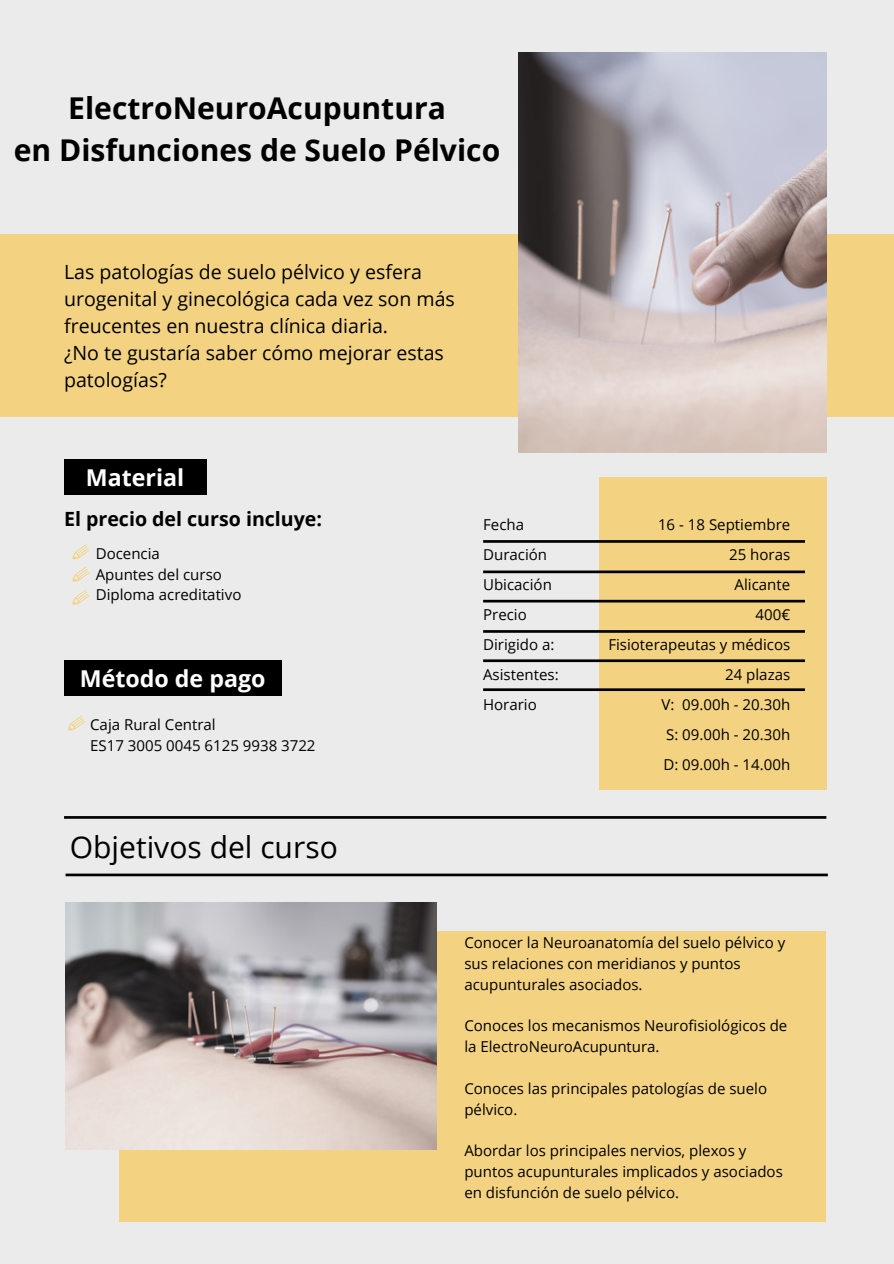
<style>
.page{position:relative;width:894px;height:1264px;background:#fff}
.page>*{position:absolute;margin:0;border:0;box-sizing:border-box;transform-origin:0 0}
.t1{font:700 30px "Open Sans";color:#000}
.t2{font:30px "Open Sans";color:#000}
.t3{font:700 23.25px "Open Sans";color:#fff}
.t4{font:19.5px/27px "Open Sans";color:#000}
.t5{font:700 19.5px "Open Sans";color:#000}
.t6{font:15px/20.9px "Open Sans";color:#000}
</style>
<div class="page">
<div style="left:0;top:0;width:893px;height:1263px;background:#ebebeb"></div>
<div style="left:0;top:235px;width:893px;height:182px;background:#f3d382"></div>
<img style="left:518px;top:53px;width:308px;height:399px">
<div style="left:64px;top:459px;width:142px;height:36px;background:#000"></div>
<svg style="left:72px;top:544px;width:18px;height:61px"></svg>
<div style="left:64px;top:660px;width:217px;height:36px;background:#000"></div>
<svg style="left:68px;top:715px;width:18px;height:16px"></svg>
<div style="left:598px;top:477px;width:228px;height:312px;background:#f3d382"></div>
<svg style="left:483px;top:688px;width:321px;height:3px"></svg>
<svg style="left:483px;top:540px;width:321px;height:3px"></svg>
<svg style="left:483px;top:570px;width:321px;height:3px"></svg>
<svg style="left:483px;top:600px;width:321px;height:2px"></svg>
<svg style="left:483px;top:630px;width:321px;height:2px"></svg>
<svg style="left:483px;top:659px;width:321px;height:3px"></svg>
<svg style="left:64px;top:816px;width:762px;height:2px;background:#090909"></svg>
<svg style="left:66px;top:873px;width:761px;height:3px;background:#2e2e2e"></svg>
<div style="left:119px;top:931px;width:706px;height:290px;background:#f3d382"></div>
<img style="left:66px;top:902px;width:370px;height:247px">
<p class="t1" style="left:68px;top:87px;width:379px">ElectroNeuroAcupuntura</p>
<p class="t1" style="left:14px;top:129px;width:488px">en Disfunciones de Suelo Pélvico</p>
<p class="t4" style="left:64px;top:258px;width:392px">Las patologías de suelo pélvico y esfera urogenital y ginecológica cada vez son más freucentes en nuestra clínica diaria.</p>
<p class="t4" style="left:64px;top:339px;width:381px">¿No te gustaría saber cómo mejorar estas patologías?</p>
<p class="t3" style="left:86px;top:461px;width:100px">Material</p>
<p class="t5" style="left:64px;top:505px;width:259px">El precio del curso incluye:</p>
<p class="t6" style="left:96px;top:542px;width:66px">Docencia</p>
<p class="t6" style="left:96px;top:563px;width:128px">Apuntes del curso</p>
<p class="t6" style="left:96px;top:584px;width:147px">Diploma acreditativo</p>
<p class="t3" style="left:80px;top:662px;width:187px">Método de pago</p>
<p class="t6" style="left:90px;top:713px;width:127px">Caja Rural Central</p>
<p class="t6" style="left:90px;top:734px;width:227px">ES17 3005 0045 6125 9938 3722</p>
<p class="t2" style="left:70px;top:825px;width:269px">Objetivos del curso</p>
<p class="t6" style="left:483px;top:514px;width:42px">Fecha</p>
<p class="t6" style="left:483px;top:544px;width:65px">Duración</p>
<p class="t6" style="left:483px;top:573px;width:70px">Ubicación</p>
<p class="t6" style="left:483px;top:603px;width:45px">Precio</p>
<p class="t6" style="left:483px;top:633px;width:73px">Dirigido a:</p>
<p class="t6" style="left:483px;top:663px;width:77px">Asistentes:</p>
<p class="t6" style="left:483px;top:693px;width:55px">Horario</p>
<p class="t6" style="left:657px;top:514px;width:134px">16 - 18 Septiembre</p>
<p class="t6" style="left:729px;top:544px;width:63px">25 horas</p>
<p class="t6" style="left:734px;top:573px;width:57px">Alicante</p>
<p class="t6" style="left:755px;top:603px;width:36px">400€</p>
<p class="t6" style="left:608px;top:633px;width:183px">Fisioterapeutas y médicos</p>
<p class="t6" style="left:725px;top:663px;width:67px">24 plazas</p>
<p class="t6" style="left:661px;top:693px;width:130px">V: 09.00h - 20.30h</p>
<p class="t6" style="left:666px;top:723px;width:126px">S: 09.00h - 20.30h</p>
<p class="t6" style="left:663px;top:753px;width:128px">D: 09.00h - 14.00h</p>
<p class="t6" style="left:464px;top:931px;width:322px">Conocer la Neuroanatomía del suelo pélvico y sus relaciones con meridianos y puntos acupunturales asociados.</p>
<p class="t6" style="left:464px;top:1015px;width:324px">Conoces los mecanismos Neurofisiológicos de la ElectroNeuroAcupuntura.</p>
<p class="t6" style="left:464px;top:1077px;width:304px">Conoces las principales patologías de suelo pélvico.</p>
<p class="t6" style="left:464px;top:1139px;width:320px">Abordar los principales nervios, plexos y puntos acupunturales implicados y asociados en disfunción de suelo pélvico.</p>
</div>
